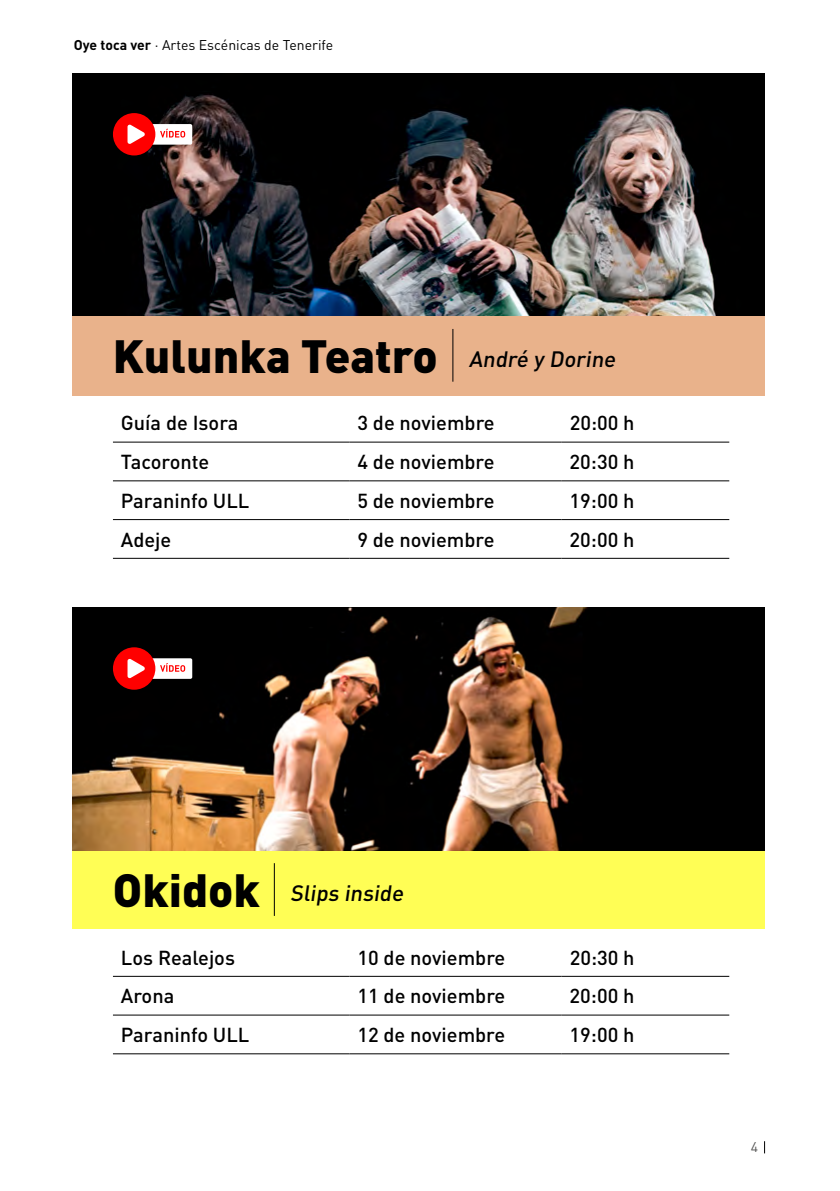
<style>
.page{position:relative;width:840px;height:1191px;background:#fff}
.page>*{position:absolute;margin:0;border:0;box-sizing:border-box;transform-origin:0 0}
.t1{font:900 46px "DIN Pro";color:#000}
.t2{font:500 22px "DIN Pro";color:#000}
.t3{font:500 20px "DIN Pro";color:#000}
.t4{font:14px "DIN Pro";color:#000}
.t5{font:14px "DIN Pro";color:#575756}
.s1{font-weight:700}
</style>
<div class="page">
<div style="left:72px;top:289px;width:692px;height:106px;background:#e9b28b"></div>
<div style="left:72px;top:805px;width:692px;height:123px;background:#fffe55"></div>
<hr style="left:113px;top:441px;width:236px;height:1px;background:#000">
<hr style="left:349px;top:441px;width:212px;height:1px;background:#000">
<hr style="left:561px;top:441px;width:167px;height:1px;background:#000">
<hr style="left:113px;top:480px;width:236px;height:1px;background:#000">
<hr style="left:349px;top:480px;width:212px;height:1px;background:#000">
<hr style="left:561px;top:480px;width:167px;height:1px;background:#000">
<hr style="left:113px;top:519px;width:236px;height:1px;background:#000">
<hr style="left:349px;top:519px;width:212px;height:1px;background:#000">
<hr style="left:561px;top:519px;width:167px;height:1px;background:#000">
<hr style="left:113px;top:558px;width:236px;height:1px;background:#000">
<hr style="left:349px;top:558px;width:212px;height:1px;background:#000">
<hr style="left:561px;top:558px;width:167px;height:1px;background:#000">
<hr style="left:113px;top:975px;width:236px;height:1px;background:#000">
<hr style="left:349px;top:975px;width:212px;height:1px;background:#000">
<hr style="left:561px;top:975px;width:167px;height:1px;background:#000">
<hr style="left:113px;top:1014px;width:236px;height:1px;background:#000">
<hr style="left:349px;top:1014px;width:212px;height:1px;background:#000">
<hr style="left:561px;top:1014px;width:167px;height:1px;background:#000">
<hr style="left:113px;top:1053px;width:236px;height:1px;background:#000">
<hr style="left:349px;top:1053px;width:212px;height:1px;background:#000">
<hr style="left:561px;top:1053px;width:167px;height:1px;background:#000">
<img style="left:72px;top:73px;width:692px;height:243px">
<img style="left:72px;top:607px;width:692px;height:243px">
<hr style="left:452px;top:329px;width:1px;height:53px;background:#000">
<hr style="left:274px;top:863px;width:1px;height:53px;background:#000">
<div style="left:147px;top:124px;width:45px;height:21px;background:#fff;border-radius:2px"></div>
<div style="left:113px;top:113px;width:42px;height:42px;background:#f00;border-radius:50%"></div>
<svg style="left:160px;top:129px;width:25px;height:9px"></svg>
<svg style="left:127px;top:124px;width:18px;height:20px"></svg>
<div style="left:147px;top:658px;width:45px;height:21px;background:#fff;border-radius:2px"></div>
<div style="left:113px;top:647px;width:42px;height:42px;background:#f00;border-radius:50%"></div>
<svg style="left:160px;top:663px;width:25px;height:9px"></svg>
<svg style="left:127px;top:658px;width:18px;height:20px"></svg>
<p class="t4" style="left:74px;top:36px;width:261px"><span class="s1">Oye toca ver</span> · Artes Escénicas de Tenerife</p>
<h1 class="t1" style="left:113px;top:325px;width:326px">Kulunka Teatro</h1>
<p class="t2" style="left:468px;top:344px;width:152px">André y Dorine</p>
<p class="t3" style="left:121px;top:409px;width:119px">Guía de Isora</p>
<p class="t3" style="left:357px;top:409px;width:139px">3 de noviembre</p>
<p class="t3" style="left:569px;top:409px;width:66px">20:00 h</p>
<p class="t3" style="left:121px;top:448px;width:90px">Tacoronte</p>
<p class="t3" style="left:357px;top:448px;width:139px">4 de noviembre</p>
<p class="t3" style="left:569px;top:448px;width:66px">20:30 h</p>
<p class="t3" style="left:121px;top:487px;width:130px">Paraninfo ULL</p>
<p class="t3" style="left:357px;top:487px;width:139px">5 de noviembre</p>
<p class="t3" style="left:569px;top:487px;width:66px">19:00 h</p>
<p class="t3" style="left:121px;top:526px;width:52px">Adeje</p>
<p class="t3" style="left:357px;top:526px;width:139px">9 de noviembre</p>
<p class="t3" style="left:569px;top:526px;width:66px">20:00 h</p>
<h1 class="t1" style="left:113px;top:859px;width:148px">Okidok</h1>
<p class="t2" style="left:290px;top:878px;width:119px">Slips inside</p>
<p class="t3" style="left:121px;top:943px;width:115px">Los Realejos</p>
<p class="t3" style="left:357px;top:943px;width:149px">10 de noviembre</p>
<p class="t3" style="left:569px;top:943px;width:66px">20:30 h</p>
<p class="t3" style="left:121px;top:982px;width:55px">Arona</p>
<p class="t3" style="left:357px;top:982px;width:149px">11 de noviembre</p>
<p class="t3" style="left:569px;top:982px;width:66px">20:00 h</p>
<p class="t3" style="left:121px;top:1021px;width:130px">Paraninfo ULL</p>
<p class="t3" style="left:357px;top:1021px;width:149px">12 de noviembre</p>
<p class="t3" style="left:569px;top:1021px;width:66px">19:00 h</p>
<p class="t5" style="left:750px;top:1137px;width:9px">4</p>
</div>
